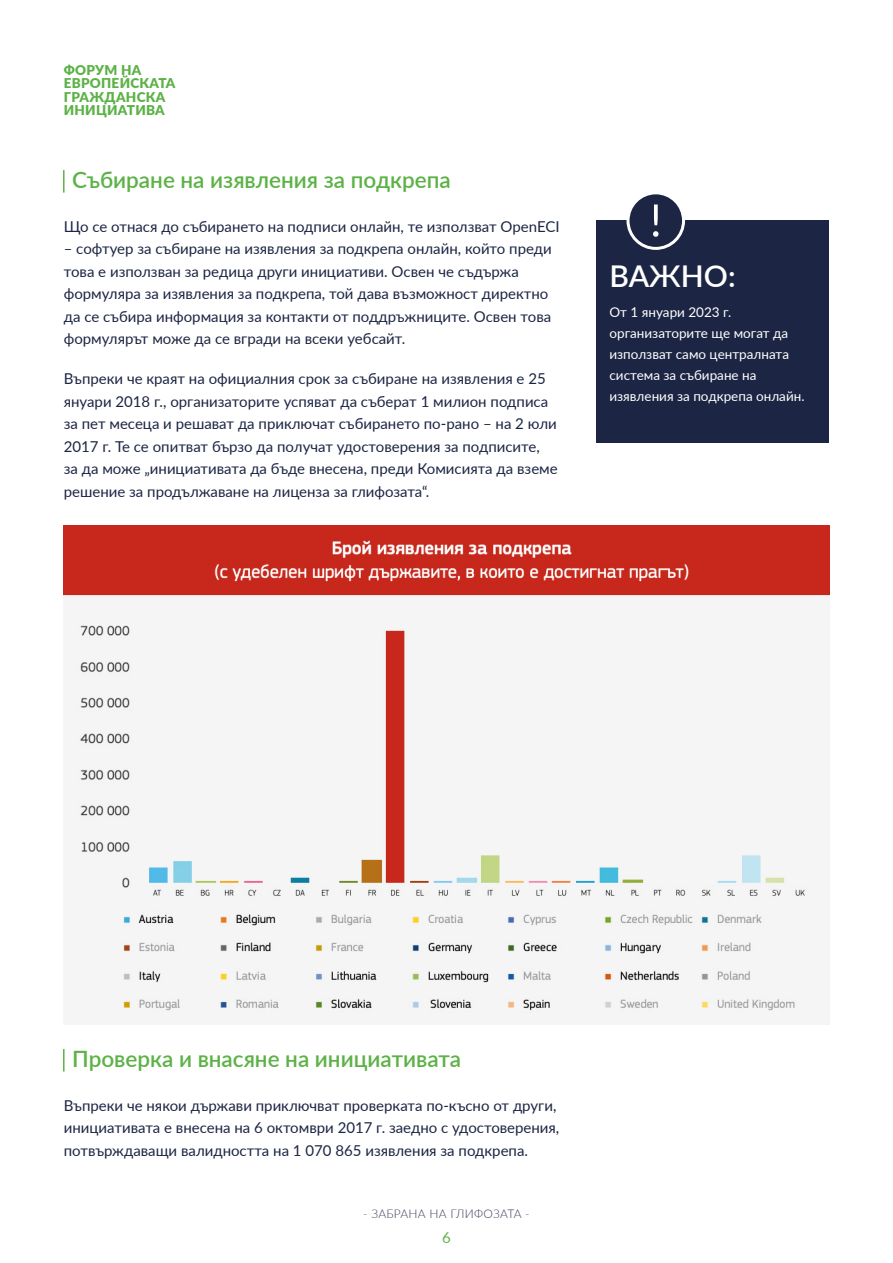
<style>
.page{position:relative;width:893px;height:1263px;background:#fff}
.page>*{position:absolute;margin:0;border:0;box-sizing:border-box;transform-origin:0 0}
.t1{font:600 30px "Lato";color:#fff}
.t2{font:600 22.5px "Lato";color:#5cb246}
.t3{font:15px/22.5px "Lato";color:#1c2543}
.t4{font:15px "Lato";color:#5cb246}
.t5{font:13.5px/21px "Lato";color:#fff}
.t6{font:900 13.5px/13.5px "Lato";letter-spacing:.02em;color:#5cb246}
.t7{font:300 12px "Lato";letter-spacing:.02em;color:#3c3e5c}
</style>
<div class="page">
<hr style="left:63px;top:170px;width:2px;height:23px;background:#5cb246">
<img style="left:64px;top:525px;width:765px;height:499px">
<div style="left:597px;top:221px;width:232px;height:222px;background:#1c2543"></div>
<div style="left:628px;top:193px;width:55px;height:55px;background:#1c2543;border-radius:50%"></div>
<div style="left:626px;top:191px;width:59px;height:59px;border:3px solid #fff;border-radius:50%"></div>
<svg style="left:653px;top:204px;width:5px;height:33px"></svg>
<hr style="left:63px;top:1049px;width:2px;height:22px;background:#5cb246">
<p class="t6" style="left:64px;top:62px;width:113px">ФОРУМ НА<br>ЕВРОПЕЙСКАТА<br>ГРАЖДАНСКА<br>ИНИЦИАТИВА</p>
<h2 class="t2" style="left:72px;top:164px;width:380px">Събиране на изявления за подкрепа</h2>
<p class="t3" style="left:64px;top:215px;width:497px">Що се отнася до събирането на подписи онлайн, те използват OpenECI</p>
<p class="t3" style="left:64px;top:237px;width:490px">– софтуер за събиране на изявления за подкрепа онлайн, който преди това е използван за редица други инициативи. Освен че съдържа формуляра за изявления за подкрепа, той дава възможност директно да се събира информация за контакти от поддръжниците. Освен това формулярът може да се вгради на всеки уебсайт.</p>
<p class="t3" style="left:64px;top:367px;width:495px">Въпреки че краят на официалния срок за събиране на изявления е 25 януари 2018 г., организаторите успяват да съберат 1 милион подписа за пет месеца и решават да приключат събирането по-рано – на 2 юли 2017 г. Те се опитват бързо да получат удостоверения за подписите, за да може „инициативата да бъде внесена, преди Комисията да вземе решение за продължаване на лиценза за глифозата“.</p>
<h1 class="t1" style="left:609px;top:255px;width:128px">ВАЖНО:</h1>
<p class="t5" style="left:609px;top:301px;width:197px">От 1 януари 2023 г. организаторите ще могат да използват само централната система за събиране на изявления за подкрепа онлайн.</p>
<h2 class="t2" style="left:72px;top:1042px;width:390px">Проверка и внасяне на инициативата</h2>
<p class="t3" style="left:64px;top:1093px;width:497px">Въпреки че някои държави приключват проверката по-късно от други, инициативата е внесена на 6 октомври 2017 г. заедно с удостоверения, потвърждаващи валидността на 1 070 865 изявления за подкрепа.</p>
<p class="t7" style="left:363px;top:1206px;width:168px">- ЗАБРАНА НА ГЛИФОЗАТА -</p>
<p class="t4" style="left:442px;top:1227px;width:10px">6</p>
</div>
